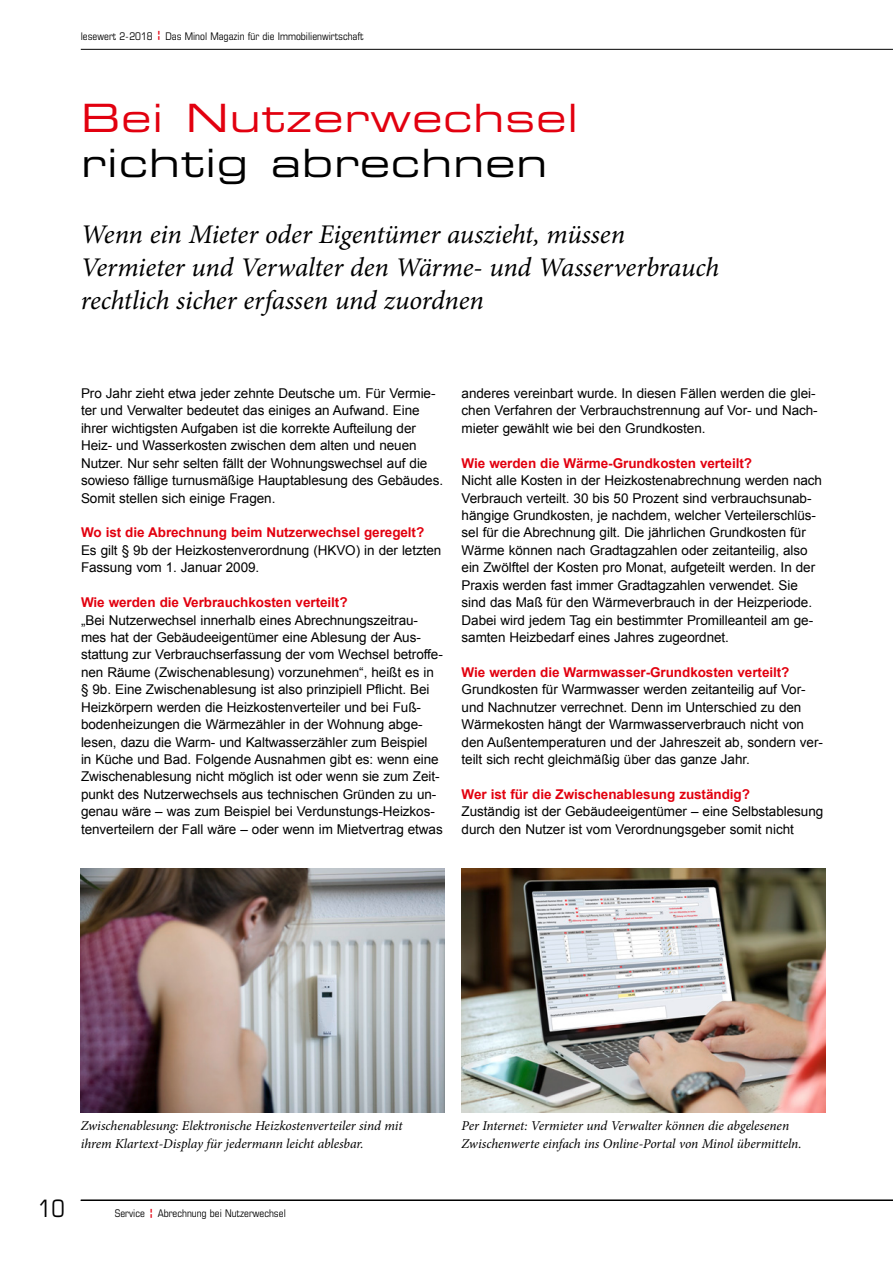
<style>
.page{position:relative;width:893px;height:1263px;background:#fff}
.page>*{position:absolute;margin:0;border:0;box-sizing:border-box;transform-origin:0 0}
.t1{font:39px "Eurostile LT Extended Two";letter-spacing:.03em;color:#e2000f}
.t2{font:39px "Eurostile LT Extended Two";letter-spacing:.03em;color:#000}
.t3{font:italic 27px/33px "Minion Pro";letter-spacing:-.005em;color:#000}
.t4{font:condensed 24px "Eurostile LT";color:#000}
.t5{font:13.5px/17.4px "Arial";letter-spacing:-.005em;color:#000}
.t6{font:italic 13.5px/17.4px "Minion Pro";letter-spacing:-.005em;color:#000}
.t7{font:700 13.5px "Arial";letter-spacing:-.005em;color:#e2000f}
.t8{font:condensed 10.5px "Eurostile LT";color:#000}
</style>
<div class="page">
<hr style="left:81px;top:49px;width:812px;height:1px;background:#000">
<hr style="left:81px;top:1200px;width:812px;height:1px;background:#000">
<img style="left:81px;top:869px;width:363px;height:244px">
<img style="left:462px;top:869px;width:363px;height:243px">
<p class="t8" style="left:81px;top:30px;width:284px">lesewert 2-2018 <sup>¦</sup> Das Minol Magazin für die Immobilienwirtschaft</p>
<h1 class="t1" style="left:81px;top:92px;width:499px">Bei Nutzerwechsel</h1>
<h1 class="t2" style="left:81px;top:137px;width:468px">richtig abrechnen</h1>
<h2 class="t3" style="left:81px;top:218px;width:640px">Wenn ein Mieter oder Eigentümer auszieht, müssen<br>Vermieter und Verwalter den Wärme- und Wasserverbrauch rechtlich sicher erfassen und zuordnen</h2>
<p class="t5" style="left:81px;top:385px;width:364px">Pro Jahr zieht etwa jeder zehnte Deutsche um. Für Vermie&shy;ter und Verwalter bedeutet das einiges an Aufwand. Eine ihrer wichtigsten Aufgaben ist die korrekte Aufteilung der Heiz- und Wasserkosten zwischen dem alten und neuen Nutzer. Nur sehr selten fällt der Wohnungswechsel auf die sowieso fällige turnusmäßige Hauptablesung des Gebäudes.<br>Somit stellen sich einige Fragen.</p>
<p class="t7" style="left:81px;top:524px;width:345px">Wo ist die Abrechnung beim Nutzerwechsel geregelt?</p>
<p class="t5" style="left:81px;top:541px;width:362px">Es gilt § 9b der Heizkostenverordnung (HKVO) in der letzten<br>Fassung vom 1. Januar 2009.</p>
<p class="t7" style="left:81px;top:593px;width:268px">Wie werden die Verbrauchkosten verteilt?</p>
<p class="t5" style="left:81px;top:611px;width:363px">„Bei Nutzerwechsel innerhalb eines Abrechnungszeitrau&shy;mes hat der Gebäudeeigentümer eine Ablesung der Aus&shy;stattung zur Verbrauchserfassung der vom Wechsel betroffe&shy;nen Räume (Zwischenablesung) vorzunehmen“, heißt es in § 9b. Eine Zwischenablesung ist also prinzipiell Pflicht. Bei Heizkörpern werden die Heizkostenverteiler und bei Fuß&shy;bodenheizungen die Wärmezähler in der Wohnung abge&shy;lesen, dazu die Warm- und Kaltwasserzähler zum Beispiel<br>in Küche und Bad. Folgende Ausnahmen gibt es: wenn eine Zwischenablesung nicht möglich ist oder wenn sie zum Zeit&shy;punkt des Nutzerwechsels aus technischen Gründen zu un&shy;genau wäre – was zum Beispiel bei Verdunstungs-Heizkos&shy;tenverteilern der Fall wäre – oder wenn im Mietvertrag etwas</p>
<p class="t5" style="left:462px;top:385px;width:358px">anderes vereinbart wurde. In diesen Fällen werden die glei&shy;chen Verfahren der Verbrauchstrennung auf Vor- und Nach&shy;mieter gewählt wie bei den Grundkosten.</p>
<p class="t7" style="left:462px;top:454px;width:292px">Wie werden die Wärme-Grundkosten verteilt?</p>
<p class="t5" style="left:462px;top:472px;width:362px">Nicht alle Kosten in der Heizkostenabrechnung werden nach Verbrauch verteilt. 30 bis 50 Prozent sind verbrauchsunab&shy;hängige Grundkosten, je nachdem, welcher Verteilerschlüs&shy;sel für die Abrechnung gilt. Die jährlichen Grundkosten für Wärme können nach Gradtagzahlen oder zeitanteilig, also ein Zwölftel der Kosten pro Monat, aufgeteilt werden. In der Praxis werden fast immer Gradtagzahlen verwendet. Sie sind das Maß für den Wärmeverbrauch in der Heizperiode.<br>Dabei wird jedem Tag ein bestimmter Promilleanteil am ge&shy;samten Heizbedarf eines Jahres zugeordnet.</p>
<p class="t7" style="left:462px;top:663px;width:329px">Wie werden die Warmwasser-Grundkosten verteilt?</p>
<p class="t5" style="left:462px;top:681px;width:363px">Grundkosten für Warmwasser werden zeitanteilig auf Vor&shy;und Nachnutzer verrechnet. Denn im Unterschied zu den Wärmekosten hängt der Warmwasserverbrauch nicht von den Außentemperaturen und der Jahreszeit ab, sondern ver&shy;teilt sich recht gleichmäßig über das ganze Jahr.</p>
<p class="t7" style="left:462px;top:785px;width:290px">Wer ist für die Zwischenablesung zuständig?</p>
<p class="t5" style="left:462px;top:803px;width:363px">Zuständig ist der Gebäudeeigentümer – eine Selbstablesung durch den Nutzer ist vom Verordnungsgeber somit nicht</p>
<p class="t6" style="left:81px;top:1117px;width:323px">Zwischenablesung: Elektronische Heizkostenverteiler sind mit ihrem Klartext-Display für jedermann leicht ablesbar.</p>
<p class="t6" style="left:462px;top:1117px;width:341px">Per Internet: Vermieter und Verwalter können die abgelesenen<br>Zwischenwerte einfach ins Online-Portal von Minol übermitteln.</p>
<h3 class="t4" style="left:38px;top:1194px;width:28px">10</h3>
<p class="t8" style="left:115px;top:1207px;width:173px">Service <sup>¦</sup> Abrechnung bei Nutzerwechsel</p>
</div>
